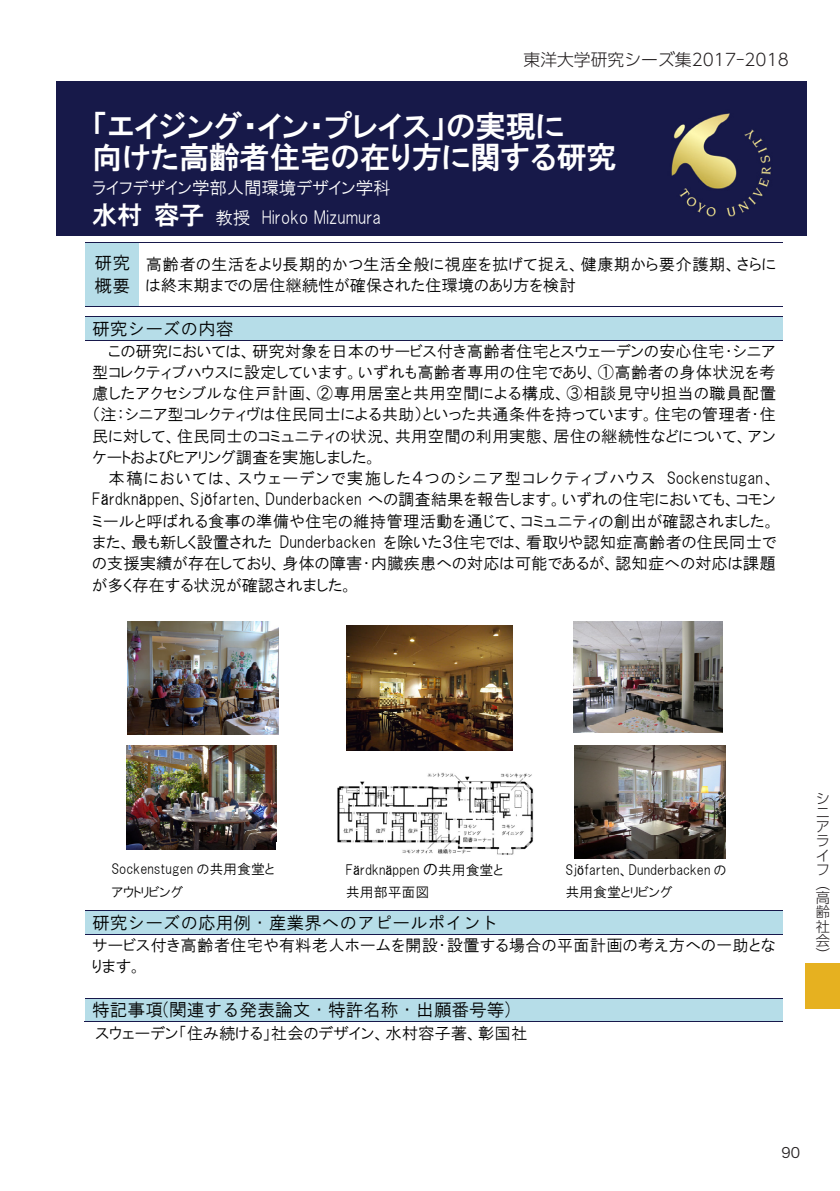
<style>
.page{position:relative;width:840px;height:1191px;background:#fff}
.page>*{position:absolute;margin:0;border:0;box-sizing:border-box;transform-origin:0 0}
.t1{font:30.2px/31.4px "HGP Gothic E";color:#fff}
.t2{font:17.6px/23px "HGS Gothic M";color:#000}
.t3{font:17.6px/30.8px "HGP Gothic M";letter-spacing:-.005em;color:#fff}
.t4{font:300 16.8px "UD Shin Go Pro";color:#231f20}
.t5{font:16.4px/21.2px "HGP Gothic M";letter-spacing:.01em;color:#000}
.t6{font:300 14.2px/14.2px "UD Shin Go Pro";color:#231f20;text-align:justify}
.t7{font:14.2px "Hira Kaku Pro W3";color:#231f20}
.t8{font:14px/22.6px "HGP Gothic M";color:#000}
.s1{font-family:"HGP Gothic E";font-size:25.2px}
.s2{font-family:"MS Gothic"}
.s3{font-size:16.4px}
</style>
<div class="page">
<div style="left:805px;top:963px;width:34px;height:45px;background:#e6b120"></div>
<div style="left:57px;top:82px;width:749px;height:154px;background:#171949"></div>
<div style="left:85px;top:242px;width:54px;height:64px;background:#b6dde8"></div>
<hr style="left:85px;top:242px;width:697px;height:1px;background:#17184b">
<hr style="left:85px;top:306px;width:697px;height:1px;background:#17184b">
<div style="left:92px;top:317px;width:683px;height:23px;background:#b6dde8"></div>
<hr style="left:85px;top:317px;width:697px;height:1px;background:#17184b">
<hr style="left:85px;top:340px;width:697px;height:1px;background:#17184b">
<div style="left:85px;top:911px;width:697px;height:23px;background:#b6dde8"></div>
<hr style="left:85px;top:910px;width:697px;height:1px;background:#17184b">
<hr style="left:85px;top:934px;width:697px;height:1px;background:#17184b">
<div style="left:92px;top:998px;width:683px;height:23px;background:#b6dde8"></div>
<hr style="left:85px;top:998px;width:697px;height:1px;background:#17184b">
<hr style="left:84px;top:1021px;width:698px;height:1px;background:#17184b">
<img style="left:671px;top:113px;width:100px;height:104px">
<img style="left:127px;top:622px;width:151px;height:113px">
<img style="left:346px;top:626px;width:166px;height:124px">
<img style="left:337px;top:772px;width:197px;height:83px">
<img style="left:127px;top:746px;width:149px;height:103px">
<img style="left:573px;top:621px;width:149px;height:112px">
<img style="left:574px;top:745px;width:151px;height:113px">
<p class="t4" style="left:523px;top:46px;width:267px">東洋大学研究シーズ集2017-2018</p>
<h1 class="t1" style="left:92px;top:110px;width:526px">「エイジング・イン・プレイス」の実現に<br>向けた高齢者住宅の在り方に関する研究</h1>
<p class="t3" style="left:92px;top:172px;width:300px">ライフデザイン学部人間環境デザイン学科<span class="s1">水村 容子</span> 教授 Hiroko Mizumura</p>
<p class="t2" style="left:95px;top:251px;width:37px">研究概要</p>
<p class="t5" style="left:146px;top:253px;width:631px">高齢者の生活をより長期的かつ生活全般に視座を拡げて捉え、健康期から要介護期、さらには終末期までの居住継続性が確保された住環境のあり方を検討</p>
<p class="t2" style="left:92px;top:317px;width:143px">研究シーズの内容</p>
<p class="t5" style="left:92px;top:340px;width:685px;text-align:justify;text-indent:16px">この研究においては、研究対象を日本のサービス付き高齢者住宅とスウェーデンの安心住宅・シニア型コレクティブハウスに設定しています。いずれも高齢者専用の住宅であり、①高齢者の身体状況を考慮したアクセシブルな住戸計画、②専用居室と共用空間による構成、③相談見守り担当の職員配置（注：シニア型コレクティヴは住民同士による共助）といった共通条件を持っています。住宅の管理者・住民に対して、住民同士のコミュニティの状況、共用空間の利用実態、居住の継続性などについて、アンケートおよびヒアリング調査を実施しました。</p>
<p class="t5" style="left:92px;top:468px;width:685px;text-align:justify;text-indent:16px">本稿においては、スウェーデンで実施した４つのシニア型コレクティブハウス Sockenstugan、F<span class="s2">ä</span>rdkn<span class="s2">ä</span>ppen、Sj<span class="s2">ö</span>farten、Dunderbacken への調査結果を報告します。いずれの住宅においても、コモンミールと呼ばれる食事の準備や住宅の維持管理活動を通じて、コミュニティの創出が確認されました。また、最も新しく設置された Dunderbacken を除いた３住宅では、看取りや認知症高齢者の住民同士での支援実績が存在しており、身体の障害・内臓疾患への対応は可能であるが、認知症への対応は課題が多く存在する状況が確認されました。</p>
<p class="t8" style="left:111px;top:858px;width:164px">Sockenstugen の共用食堂とアウトリビング</p>
<p class="t8" style="left:346px;top:859px;width:158px;line-height:21.8px">F<span class="s2">ä</span>rdkn<span class="s2">ä</span>ppen <span class="s3">の</span>共用食堂と共用部平面図</p>
<p class="t8" style="left:565px;top:858px;width:162px">Sj<span class="s2">ö</span>farten、Dunderbacken の共用食堂とリビング</p>
<p class="t2" style="left:92px;top:910px;width:407px">研究シーズの応用例・産業界へのアピールポイント</p>
<p class="t5" style="left:92px;top:934px;width:684px">サービス付き高齢者住宅や有料老人ホームを開設・設置する場合の平面計画の考え方への一助となります。</p>
<p class="t2" style="left:92px;top:998px;width:420px">特記事項(関連する発表論文・特許名称・出願番号等)</p>
<p class="t5" style="left:95px;top:1022px;width:433px">スウェーデン「住み続ける」社会のデザイン、水村容子著、彰国社</p>
<p class="t6" style="left:815px;top:790px;width:15px">シニアライフ（高齢社会）</p>
<p class="t7" style="left:781px;top:1140px;width:20px">90</p>
</div>
